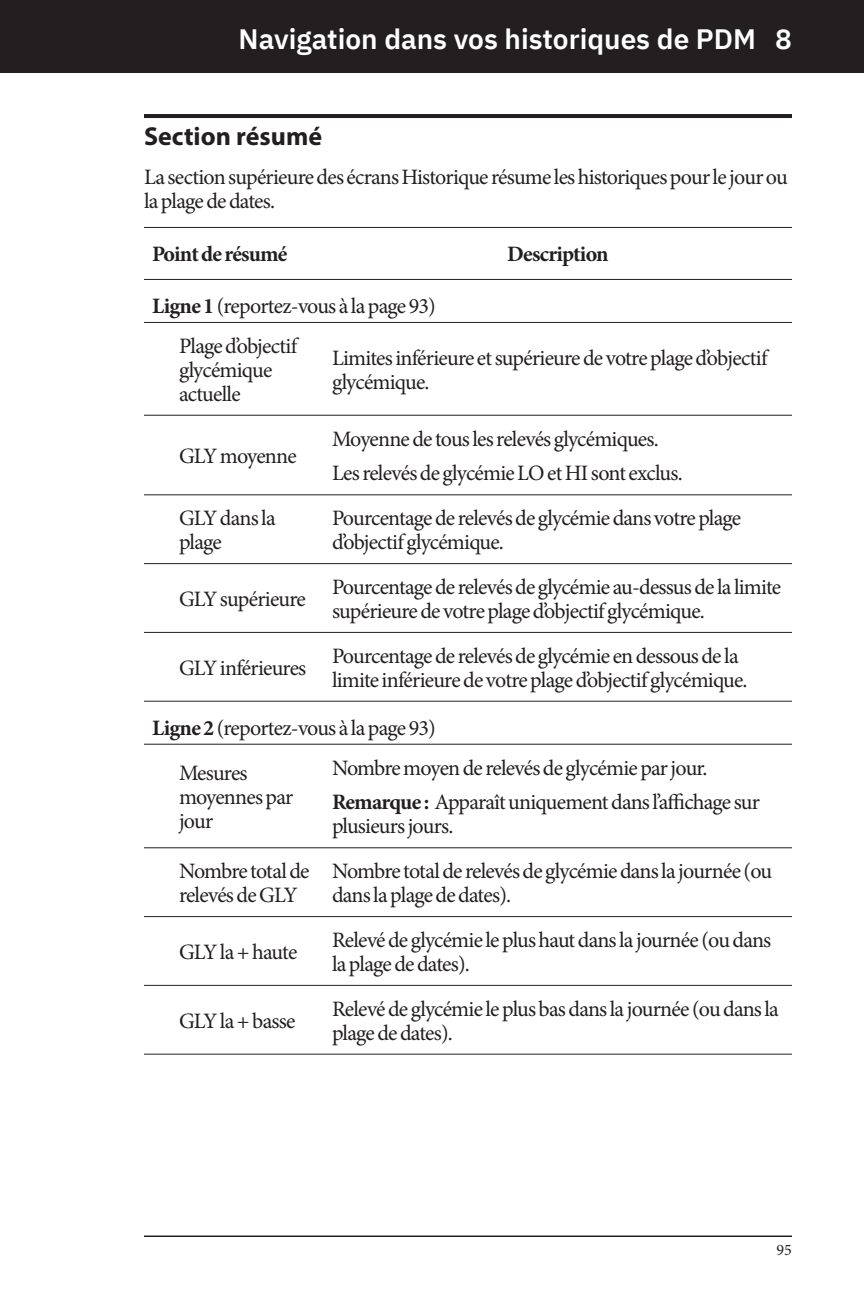
<style>
.page{position:relative;width:864px;height:1296px;background:#fff}
.page>*{position:absolute;margin:0;border:0;box-sizing:border-box;transform-origin:0 0}
.t1{font:600 28px "IBM Plex Sans";color:#fff}
.t2{font:700 26px "Myriad Pro";color:#231f20}
.t3{font:22px/24px "Minion Pro";letter-spacing:-.035em;color:#231f20}
.t4{font:700 22px "Minion Pro";letter-spacing:-.035em;color:#231f20}
.t5{font:16px "Minion Pro";color:#231f20}
.s1{font-weight:700}
</style>
<div class="page">
<div style="left:19px;top:0;width:845px;height:73px;background:#231f20"></div>
<hr style="left:144px;top:1236px;width:648px;height:1px;background:#231f20">
<svg style="left:0;top:0;width:19px;height:73px"></svg>
<hr style="left:144px;top:114px;width:648px;height:4px;background:#231f20">
<hr style="left:144px;top:701px;width:180px;height:1px;background:#231f20">
<hr style="left:324px;top:701px;width:468px;height:1px;background:#231f20">
<hr style="left:144px;top:1054px;width:180px;height:1px;background:#231f20">
<hr style="left:324px;top:1054px;width:468px;height:1px;background:#231f20">
<hr style="left:144px;top:322px;width:180px;height:1px;background:#231f20">
<hr style="left:324px;top:322px;width:468px;height:1px;background:#231f20">
<hr style="left:144px;top:415px;width:180px;height:1px;background:#231f20">
<hr style="left:324px;top:415px;width:468px;height:1px;background:#231f20">
<hr style="left:144px;top:494px;width:180px;height:1px;background:#231f20">
<hr style="left:324px;top:494px;width:468px;height:1px;background:#231f20">
<hr style="left:144px;top:227px;width:180px;height:1px;background:#231f20">
<hr style="left:324px;top:227px;width:468px;height:1px;background:#231f20">
<hr style="left:144px;top:279px;width:180px;height:1px;background:#231f20">
<hr style="left:324px;top:279px;width:468px;height:1px;background:#231f20">
<hr style="left:144px;top:563px;width:180px;height:1px;background:#231f20">
<hr style="left:324px;top:563px;width:468px;height:1px;background:#231f20">
<hr style="left:144px;top:632px;width:180px;height:1px;background:#231f20">
<hr style="left:324px;top:632px;width:468px;height:1px;background:#231f20">
<hr style="left:144px;top:744px;width:180px;height:1px;background:#231f20">
<hr style="left:324px;top:744px;width:468px;height:1px;background:#231f20">
<hr style="left:144px;top:847px;width:180px;height:1px;background:#231f20">
<hr style="left:324px;top:847px;width:468px;height:1px;background:#231f20">
<hr style="left:144px;top:916px;width:180px;height:1px;background:#231f20">
<hr style="left:324px;top:916px;width:468px;height:1px;background:#231f20">
<hr style="left:144px;top:985px;width:180px;height:1px;background:#231f20">
<hr style="left:324px;top:985px;width:468px;height:1px;background:#231f20">
<p class="t1" style="left:239px;top:17px;width:555px">Navigation dans vos historiques de PDM 8</p>
<p class="t2" style="left:144px;top:119px;width:180px">Section résumé</p>
<p class="t3" style="left:144px;top:165px;width:645px">La section supérieure des écrans Historique résume les historiques pour le jour ou la plage de dates.</p>
<p class="t4" style="left:152px;top:239px;width:137px">Point de résumé</p>
<p class="t4" style="left:507px;top:239px;width:103px">Description</p>
<p class="t3" style="left:179px;top:287px;width:258px;line-height:39.4px;text-indent:-27px"><span class="s1">Ligne 1</span> (reportez-vous à la page 93)<br>Plage d’objectif</p>
<p class="t3" style="left:179px;top:358px;width:95px">glycémique actuelle</p>
<p class="t3" style="left:332px;top:346px;width:437px">Limites inférieure et supérieure de votre plage d’objectif glycémique.</p>
<p class="t3" style="left:179px;top:444px;width:119px">GLY moyenne</p>
<p class="t3" style="left:332px;top:421px;width:352px;line-height:34.8px">Moyenne de tous les relevés glycémiques.<br>Les relevés de glycémie LO et HI sont exclus.</p>
<p class="t3" style="left:179px;top:506px;width:98px">GLY dans la plage</p>
<p class="t3" style="left:332px;top:506px;width:411px">Pourcentage de relevés de glycémie dans votre plage d’objectif glycémique.</p>
<p class="t3" style="left:179px;top:587px;width:128px">GLY supérieure</p>
<p class="t3" style="left:332px;top:575px;width:451px">Pourcentage de relevés de glycémie au-dessus de la limite supérieure de votre plage d’objectif glycémique.</p>
<p class="t3" style="left:332px;top:644px;width:417px">Pourcentage de relevés de glycémie en dessous de la limite inférieure de votre plage d’objectif glycémique.</p>
<p class="t3" style="left:179px;top:706px;width:258px;line-height:44.8px;text-indent:-27px"><span class="s1">Ligne 2</span> (reportez-vous à la page 93)<br>Mesures</p>
<p class="t3" style="left:179px;top:785px;width:116px">moyennes par jour</p>
<p class="t3" style="left:179px;top:656px;width:129px">GLY inférieures</p>
<p class="t3" style="left:332px;top:750px;width:429px;line-height:34.8px">Nombre moyen de relevés de glycémie par jour.<br><span class="s1">Remarque :</span> Apparaît uniquement dans l’affichage sur</p>
<p class="t3" style="left:332px;top:814px;width:123px">plusieurs jours.</p>
<p class="t3" style="left:179px;top:859px;width:132px">Nombre total de relevés de GLY</p>
<p class="t3" style="left:332px;top:859px;width:442px">Nombre total de relevés de glycémie dans la journée (ou dans la plage de dates).</p>
<p class="t3" style="left:179px;top:940px;width:120px">GLY la + haute</p>
<p class="t3" style="left:332px;top:928px;width:441px">Relevé de glycémie le plus haut dans la journée (ou dans la plage de dates).</p>
<p class="t3" style="left:179px;top:1009px;width:118px">GLY la + basse</p>
<p class="t3" style="left:332px;top:997px;width:448px">Relevé de glycémie le plus bas dans la journée (ou dans la plage de dates).</p>
<p class="t5" style="left:777px;top:1239px;width:17px">95</p>
</div>
